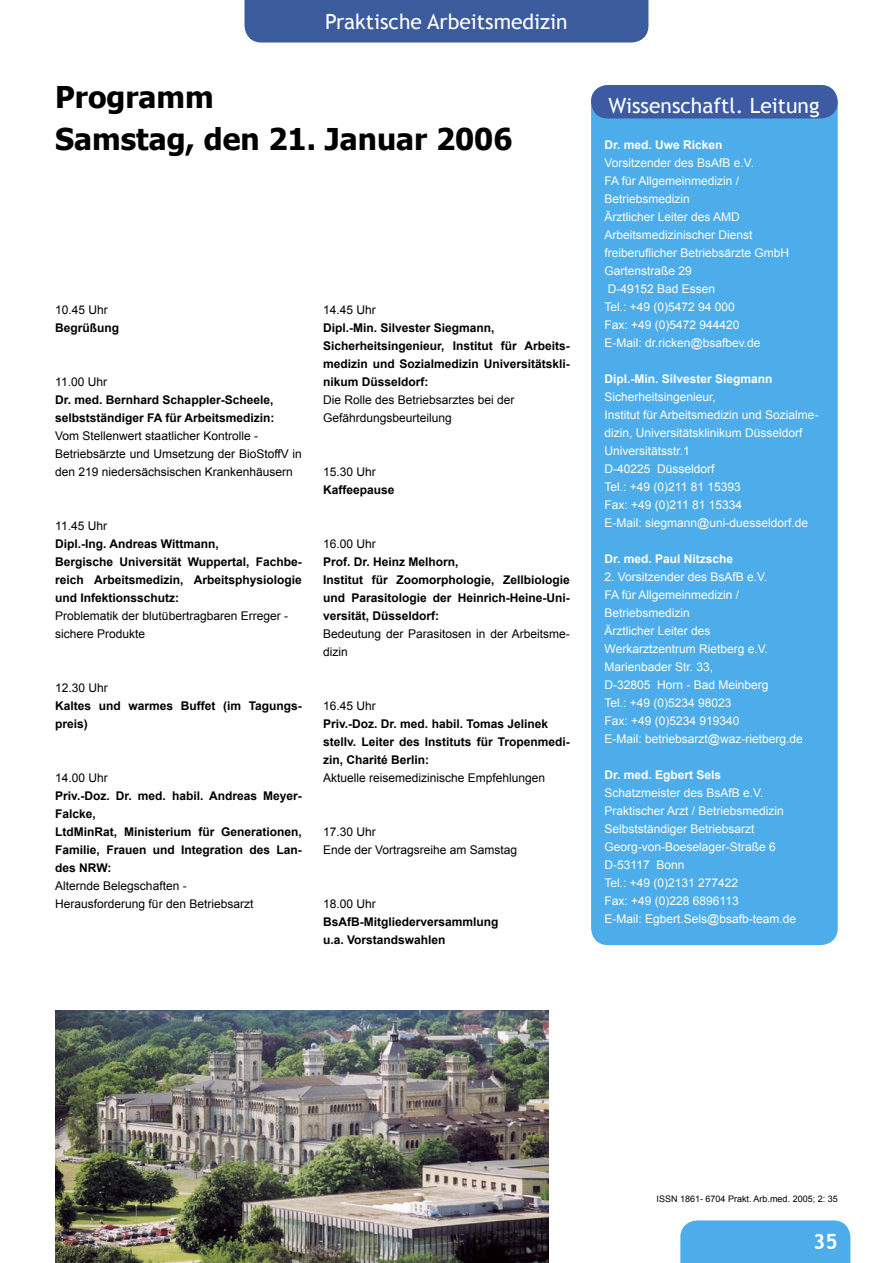
<style>
.page{position:relative;width:893px;height:1263px;background:#fff}
.page>*{position:absolute;margin:0;border:0;box-sizing:border-box;transform-origin:0 0}
.t1{font:700 30px "Tahoma";color:#000}
.t2{font:21px "Trebuchet MS";color:#fff}
.t3{font:700 21px "Trebuchet MS";color:#fff}
.t4{font:12px/18px "Arial";color:#fff}
.Normaler_Text_in_Spalte{font:700 12px/18px "Arial";color:#000;text-align:justify}
.Normaler_Text_in_Spalte-2{font:12px/18px "Arial";color:#000}
.t5{font:700 12px "Arial";color:#fff}
.t6{font:9px "Arial";color:#000}
</style>
<div class="page">
<div style="left:244px;top:0;width:404px;height:43px;background:#3b5b9d"></div>
<div style="left:680px;top:1220px;width:170px;height:43px;background:#4dadea"></div>
<img style="left:55px;top:1011px;width:494px;height:252px">
<div style="left:591px;top:119px;width:247px;height:826px;background:#4dadea"></div>
<div style="left:591px;top:85px;width:247px;height:34px;background:#3c5ba3"></div>
<p class="t2" style="left:325px;top:9px;width:244px">Praktische Arbeitsmedizin</p>
<p class="t1" style="left:55px;top:76px;width:160px">Programm</p>
<p class="t1" style="left:55px;top:118px;width:459px">Samstag, den 21. Januar 2006</p>
<p class="Normaler_Text_in_Spalte-2" style="left:55px;top:301px;width:54px">10.45 Uhr</p>
<p class="Normaler_Text_in_Spalte" style="left:55px;top:319px;width:65px">Begrüßung</p>
<p class="Normaler_Text_in_Spalte-2" style="left:55px;top:373px;width:53px">11.00 Uhr</p>
<p class="Normaler_Text_in_Spalte" style="left:55px;top:391px;width:220px">Dr. med. Bernhard Schappler-Scheele,</p>
<p class="Normaler_Text_in_Spalte" style="left:55px;top:409px;width:221px">selbstständiger FA für Arbeitsmedizin:</p>
<p class="Normaler_Text_in_Spalte-2" style="left:55px;top:427px;width:204px">Vom Stellenwert staatlicher Kontrolle -</p>
<p class="Normaler_Text_in_Spalte-2" style="left:55px;top:445px;width:248px">Betriebsärzte und Umsetzung der BioStoffV in den 219 niedersächsischen Krankenhäusern</p>
<p class="Normaler_Text_in_Spalte-2" style="left:55px;top:517px;width:53px">11.45 Uhr</p>
<p class="Normaler_Text_in_Spalte" style="left:55px;top:535px;width:165px">Dipl.-Ing. Andreas Wittmann,</p>
<p class="Normaler_Text_in_Spalte" style="left:55px;top:553px;width:248px">Bergische Universität Wuppertal, Fachbe&shy;reich Arbeitsmedizin, Arbeitsphysiologie und Infektionsschutz:</p>
<p class="Normaler_Text_in_Spalte-2" style="left:55px;top:607px;width:234px">Problematik der blutübertragbaren Erreger -</p>
<p class="Normaler_Text_in_Spalte-2" style="left:55px;top:625px;width:92px">sichere Produkte</p>
<p class="Normaler_Text_in_Spalte-2" style="left:55px;top:679px;width:54px">12.30 Uhr</p>
<p class="Normaler_Text_in_Spalte" style="left:55px;top:697px;width:248px">Kaltes und warmes Buffet (im Tagungs&shy;preis)</p>
<p class="Normaler_Text_in_Spalte-2" style="left:55px;top:769px;width:54px">14.00 Uhr</p>
<p class="Normaler_Text_in_Spalte" style="left:55px;top:787px;width:248px">Priv.-Doz. Dr. med. habil. Andreas Meyer-<br>Falcke,</p>
<p class="Normaler_Text_in_Spalte" style="left:55px;top:823px;width:248px">LtdMinRat, Ministerium für Generationen, Familie, Frauen und Integration des Lan&shy;des NRW:</p>
<p class="Normaler_Text_in_Spalte-2" style="left:55px;top:877px;width:133px">Alternde Belegschaften -</p>
<p class="Normaler_Text_in_Spalte-2" style="left:55px;top:895px;width:200px">Herausforderung für den Betriebsarzt</p>
<p class="Normaler_Text_in_Spalte-2" style="left:323px;top:301px;width:54px">14.45 Uhr</p>
<p class="Normaler_Text_in_Spalte" style="left:323px;top:319px;width:173px">Dipl.-Min. Silvester Siegmann,</p>
<p class="Normaler_Text_in_Spalte" style="left:323px;top:337px;width:248px">Sicherheitsingenieur, Institut für Arbeits&shy;medizin und Sozialmedizin Universitätskli&shy;nikum Düsseldorf:</p>
<p class="Normaler_Text_in_Spalte-2" style="left:323px;top:391px;width:193px">Die Rolle des Betriebsarztes bei der</p>
<p class="Normaler_Text_in_Spalte-2" style="left:323px;top:409px;width:130px">Gefährdungsbeurteilung</p>
<p class="Normaler_Text_in_Spalte-2" style="left:323px;top:463px;width:54px">15.30 Uhr</p>
<p class="Normaler_Text_in_Spalte" style="left:323px;top:481px;width:73px">Kaffeepause</p>
<p class="Normaler_Text_in_Spalte-2" style="left:323px;top:535px;width:54px">16.00 Uhr</p>
<p class="Normaler_Text_in_Spalte" style="left:323px;top:553px;width:137px">Prof. Dr. Heinz Melhorn,</p>
<p class="Normaler_Text_in_Spalte" style="left:323px;top:571px;width:248px">Institut für Zoomorphologie, Zellbiologie und Parasitologie der Heinrich-Heine-Uni&shy;versität, Düsseldorf:</p>
<p class="Normaler_Text_in_Spalte-2" style="left:323px;top:625px;width:248px">Bedeutung der Parasitosen in der Arbeitsme&shy;dizin</p>
<p class="Normaler_Text_in_Spalte-2" style="left:323px;top:697px;width:54px">16.45 Uhr</p>
<p class="Normaler_Text_in_Spalte" style="left:323px;top:715px;width:226px">Priv.-Doz. Dr. med. habil. Tomas Jelinek</p>
<p class="Normaler_Text_in_Spalte" style="left:323px;top:733px;width:248px">stellv. Leiter des Instituts für Tropenmedi&shy;zin, Charité Berlin:</p>
<p class="Normaler_Text_in_Spalte-2" style="left:323px;top:769px;width:224px">Aktuelle reisemedizinische Empfehlungen</p>
<p class="Normaler_Text_in_Spalte-2" style="left:323px;top:823px;width:54px">17.30 Uhr</p>
<p class="Normaler_Text_in_Spalte-2" style="left:323px;top:841px;width:196px">Ende der Vortragsreihe am Samstag</p>
<p class="Normaler_Text_in_Spalte-2" style="left:323px;top:895px;width:54px">18.00 Uhr</p>
<p class="Normaler_Text_in_Spalte" style="left:323px;top:913px;width:177px">BsAfB-Mitgliederversammlung</p>
<p class="Normaler_Text_in_Spalte" style="left:323px;top:931px;width:124px">u.a. Vorstandswahlen</p>
<p class="t2" style="left:608px;top:93px;width:213px">Wissenschaftl. Leitung</p>
<p class="t5" style="left:605px;top:137px;width:120px">Dr. med. Uwe Ricken</p>
<p class="t4" style="left:605px;top:154px;width:151px">Vorsitzender des BsAfB e.V.</p>
<p class="t4" style="left:605px;top:172px;width:136px">FA für Allgemeinmedizin /</p>
<p class="t4" style="left:605px;top:190px;width:87px">Betriebsmedizin</p>
<p class="t4" style="left:605px;top:208px;width:137px">Ärztlicher Leiter des AMD</p>
<p class="t4" style="left:605px;top:226px;width:150px">Arbeitsmedizinischer Dienst</p>
<p class="t4" style="left:605px;top:244px;width:186px">freiberuflicher Betriebsärzte GmbH</p>
<p class="t4" style="left:605px;top:262px;width:89px">Gartenstraße 29</p>
<p class="t4" style="left:608px;top:280px;width:109px">D-49152 Bad Essen</p>
<p class="t4" style="left:605px;top:298px;width:132px">Tel.: +49 (0)5472 94 000</p>
<p class="t4" style="left:605px;top:316px;width:137px">Fax: +49 (0)5472 944420</p>
<p class="t4" style="left:605px;top:334px;width:158px">E-Mail: dr.ricken@bsafbev.de</p>
<p class="t5" style="left:605px;top:371px;width:170px">Dipl.-Min. Silvester Siegmann</p>
<p class="t4" style="left:605px;top:388px;width:113px">Sicherheitsingenieur,</p>
<p class="t4" style="left:605px;top:406px;width:216px">Institut für Arbeitsmedizin und Sozialme&shy;dizin, Universitätsklinikum Düsseldorf</p>
<p class="t4" style="left:605px;top:442px;width:87px">Universitätsstr.1</p>
<p class="t4" style="left:605px;top:460px;width:112px">D-40225 Düsseldorf</p>
<p class="t4" style="left:605px;top:478px;width:138px">Tel.: +49 (0)211 81 15393</p>
<p class="t4" style="left:605px;top:496px;width:139px">Fax: +49 (0)211 81 15334</p>
<p class="t4" style="left:605px;top:514px;width:205px">E-Mail: siegmann@uni-duesseldorf.de</p>
<p class="t5" style="left:605px;top:551px;width:130px">Dr. med. Paul Nitzsche</p>
<p class="t4" style="left:605px;top:568px;width:164px">2. Vorsitzender des BsAfB e.V.</p>
<p class="t4" style="left:605px;top:586px;width:136px">FA für Allgemeinmedizin /</p>
<p class="t4" style="left:605px;top:604px;width:87px">Betriebsmedizin</p>
<p class="t4" style="left:605px;top:622px;width:108px">Ärztlicher Leiter des</p>
<p class="t4" style="left:605px;top:640px;width:165px">Werkarztzentrum Rietberg e.V.</p>
<p class="t4" style="left:605px;top:658px;width:110px">Marienbader Str. 33,</p>
<p class="t4" style="left:605px;top:676px;width:166px">D-32805 Horn - Bad Meinberg</p>
<p class="t4" style="left:605px;top:694px;width:129px">Tel.: +49 (0)5234 98023</p>
<p class="t4" style="left:605px;top:712px;width:137px">Fax: +49 (0)5234 919340</p>
<p class="t4" style="left:605px;top:730px;width:200px">E-Mail: betriebsarzt@waz-rietberg.de</p>
<p class="t5" style="left:605px;top:767px;width:118px">Dr. med. Egbert Sels</p>
<p class="t4" style="left:605px;top:784px;width:160px">Schatzmeister des BsAfB e.V.</p>
<p class="t4" style="left:605px;top:802px;width:181px">Praktischer Arzt / Betriebsmedizin</p>
<p class="t4" style="left:605px;top:820px;width:152px">Selbstständiger Betriebsarzt</p>
<p class="t4" style="left:605px;top:838px;width:173px">Georg-von-Boeselager-Straße 6</p>
<p class="t4" style="left:605px;top:856px;width:81px">D-53117 Bonn</p>
<p class="t4" style="left:605px;top:874px;width:135px">Tel.: +49 (0)2131 277422</p>
<p class="t4" style="left:605px;top:892px;width:136px">Fax: +49 (0)228 6896113</p>
<p class="t4" style="left:605px;top:910px;width:193px">E-Mail: Egbert.Sels@bsafb-team.de</p>
<p class="t6" style="left:657px;top:1193px;width:183px">ISSN 1861- 6704 Prakt. Arb.med. 2005; 2: 35</p>
<p class="t3" style="left:813px;top:1229px;width:26px">35</p>
</div>
